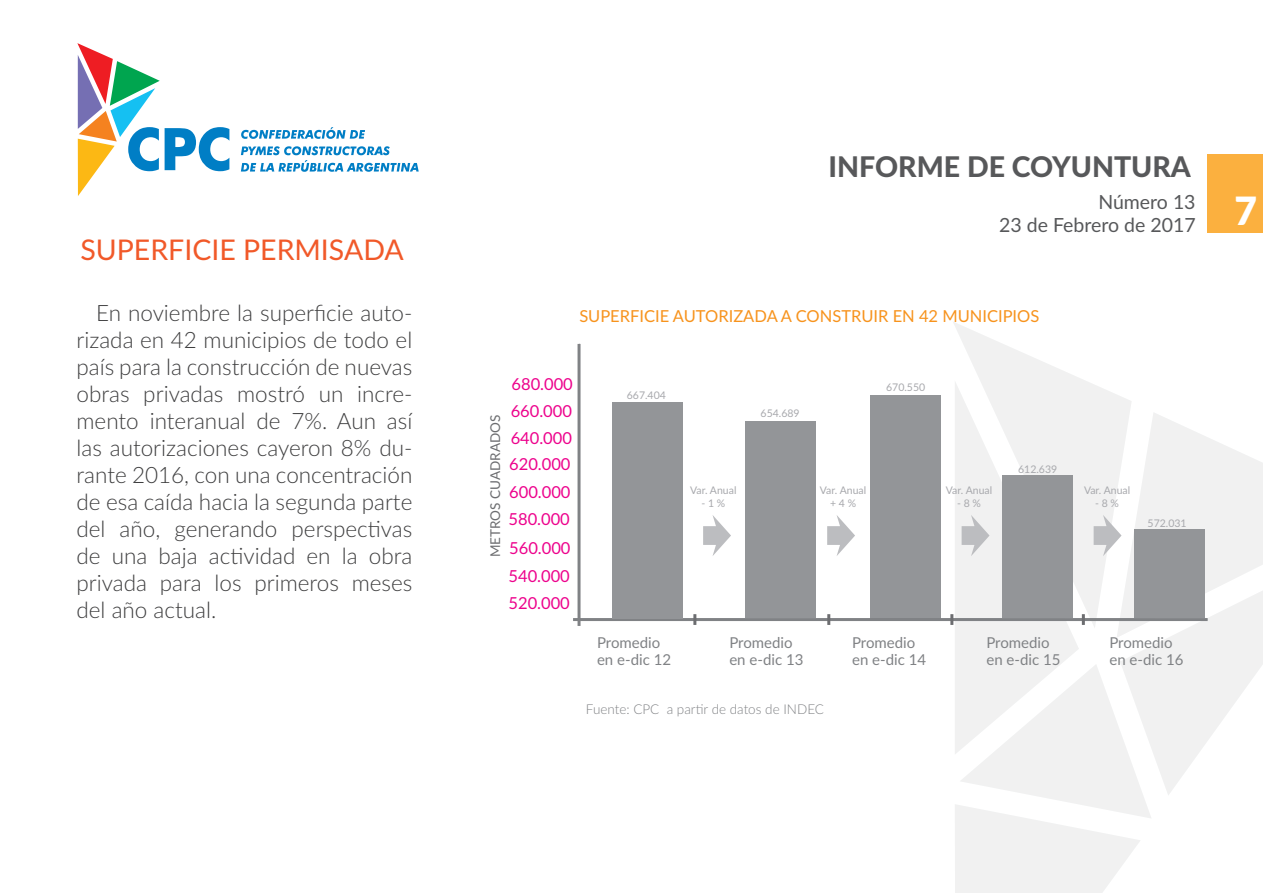
<style>
.page{position:relative;width:1263px;height:893px;background:#fff}
.page>*{position:absolute;margin:0;border:0;box-sizing:border-box;transform-origin:0 0}
.t1{font:28.5px "Lato";color:#f15929}
.t2{font:800 28.5px "Lato";color:#57585a}
.t3{font:300 22.5px/27px "Lato";color:#3e3e3f;text-align:justify}
.t4{font:19.5px/23.4px "Lato";color:#57585a}
.t5{font:16.5px/28.5px "Lato";color:#ed028c;text-align:justify}
.t6{font:16.5px "Lato";color:#f7931d}
.t7{font:15px/16.5px "Lato";color:#808285}
.t8{font:300 13.5px "Lato";color:#808285}
.t9{font:13.5px "Lato";color:#6c6d70}
.t10{font:10.5px/13.5px "Lato";color:#a8a9ad;text-align:center}
</style>
<div class="page">
<div style="left:870px;top:395px;width:70px;height:225px;background:#939598"></div>
<svg style="left:953px;top:322px;width:178px;height:90px"></svg>
<svg style="left:955px;top:380px;width:124px;height:32px;fill:#f1f1f1"></svg>
<div style="left:1208px;top:154px;width:55px;height:79px;background:#fbb03f"></div>
<svg style="left:703px;top:515px;width:28px;height:41px"></svg>
<svg style="left:827px;top:515px;width:28px;height:41px"></svg>
<hr style="left:573px;top:618px;width:635px;height:3px;background:#808285">
<hr style="left:577px;top:344px;width:3px;height:282px;background:#808285">
<svg style="left:693px;top:614px;width:3px;height:11px"></svg>
<svg style="left:827px;top:614px;width:3px;height:11px"></svg>
<svg style="left:950px;top:412px;width:313px;height:481px"></svg>
<div style="left:612px;top:402px;width:70px;height:216px;background:#939598"></div>
<div style="left:746px;top:422px;width:70px;height:196px;background:#939598"></div>
<div style="left:1002px;top:476px;width:70px;height:142px;background:#939598"></div>
<div style="left:1134px;top:530px;width:70px;height:88px;background:#939598"></div>
<svg style="left:241px;top:127px;width:178px;height:45px"></svg>
<svg style="left:77px;top:43px;width:152px;height:153px"></svg>
<p class="t1" style="left:80px;top:229px;width:325px">SUPERFICIE PERMISADA</p>
<p class="t3" style="left:76px;top:299px;width:337px;text-indent:20px">En noviembre la superficie auto&shy;rizada en 42 municipios de todo el país para la construcción de nuevas obras privadas mostró un incre&shy;mento interanual de 7%. Aun así las autorizaciones cayeron 8% du&shy;rante 2016, con una concentración de esa caída hacia la segunda parte del año, generando perspectivas de una baja actividad en la obra privada para los primeros meses del año actual.</p>
<p class="t2" style="left:828px;top:145px;width:364px">INFORME DE COYUNTURA</p>
<p class="t4" style="left:999px;top:189px;width:260px;text-indent:99px">Número 13<br>23 de Febrero de 2017 <sup>7</sup></p>
<p class="t6" style="left:579px;top:304px;width:461px">SUPERFICIE AUTORIZADA A CONSTRUIR EN 42 MUNICIPIOS</p>
<p class="t9" style="left:486px;top:557px;width:144px;rotate:-90deg">METROS CUADRADOS</p>
<p class="t5" style="left:511px;top:370px;width:64px;line-height:27px">680.000<br>660.000<br>640.000</p>
<p class="t5" style="left:509px;top:449px;width:63px">620.000<br>600.000</p>
<p class="t5" style="left:509px;top:504px;width:63px">580.000<br>560.000<br>540.000</p>
<p class="t5" style="left:509px;top:588px;width:63px">520.000</p>
<p class="t10" style="left:627px;top:388px;width:41px">667.404</p>
<p class="t10" style="left:760px;top:406px;width:41px">654.689</p>
<p class="t10" style="left:886px;top:380px;width:41px">670.550</p>
<p class="t10" style="left:690px;top:483px;width:48px">Var. Anual</p>
<p class="t10" style="left:701px;top:496px;width:25px">- 1 %</p>
<p class="t10" style="left:820px;top:483px;width:48px">Var. Anual + 4 %</p>
<p class="t10" style="left:946px;top:483px;width:48px">Var. Anual</p>
<p class="t10" style="left:957px;top:496px;width:25px">- 8 %</p>
<p class="t10" style="left:1018px;top:462px;width:41px">612.639</p>
<p class="t10" style="left:1084px;top:483px;width:48px">Var. Anual</p>
<p class="t10" style="left:1095px;top:496px;width:25px">- 8 %</p>
<p class="t10" style="left:1147px;top:516px;width:41px">572.031</p>
<p class="t7" style="left:597px;top:634px;width:76px">Promedio en e-dic 12</p>
<p class="t7" style="left:729px;top:634px;width:76px">Promedio en e-dic 13</p>
<p class="t7" style="left:852px;top:634px;width:76px">Promedio en e-dic 14</p>
<p class="t7" style="left:986px;top:634px;width:76px">Promedio en e-dic 15</p>
<p class="t7" style="left:1109px;top:634px;width:76px">Promedio en e-dic 16</p>
<p class="t8" style="left:586px;top:700px;width:240px">Fuente: CPC a partir de datos de INDEC</p>
</div>
